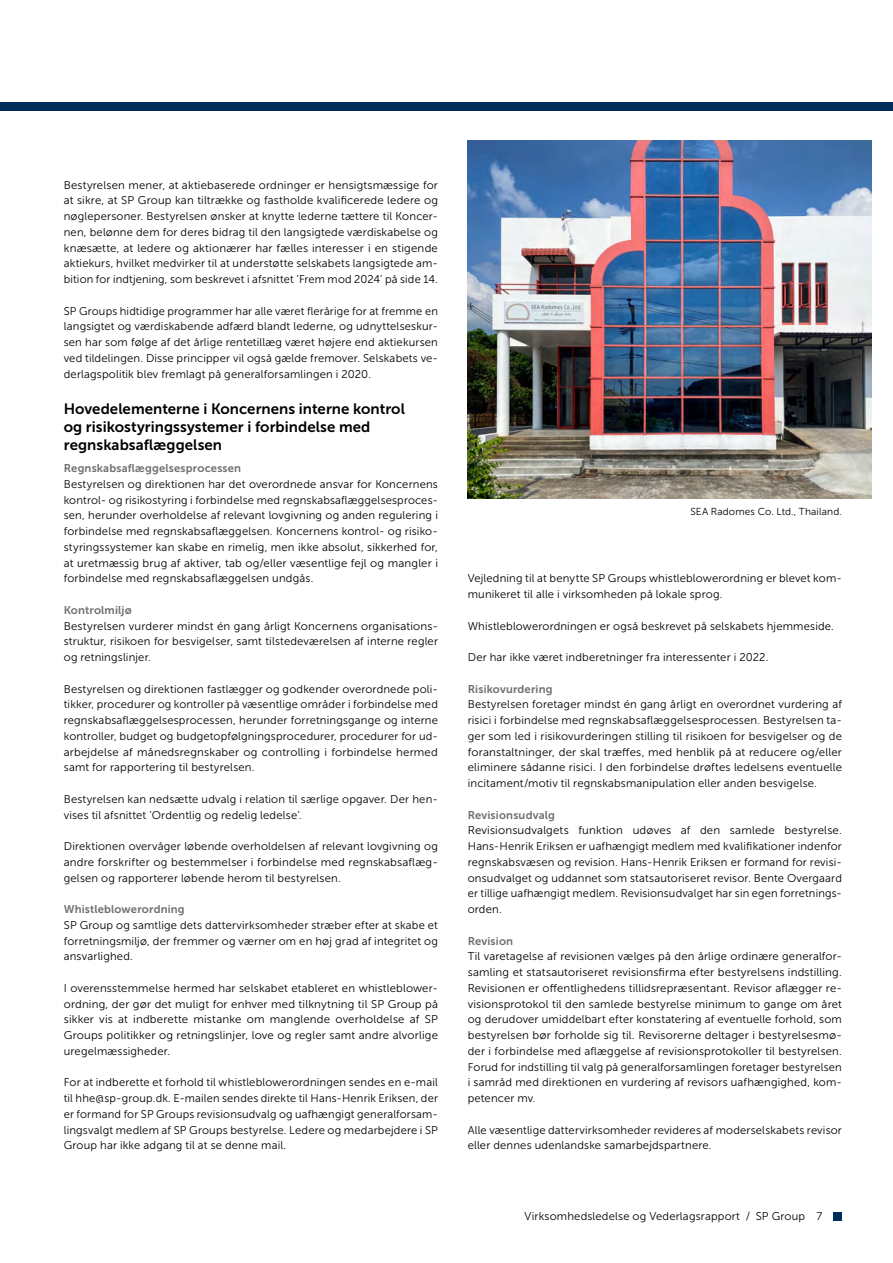
<style>
.page{position:relative;width:893px;height:1263px;background:#fff}
.page>*{position:absolute;margin:0;border:0;box-sizing:border-box;transform-origin:0 0}
.t1{font:15px/18px "Museo Sans 700";letter-spacing:.005em;color:#000}
.t2{font:11.25px/15.8px "Museo Sans 300";letter-spacing:.015em;color:#000;text-align:justify}
.t3{font:11.25px "Museo Sans 700";letter-spacing:.015em;color:#706f6f}
.t4{font:10.2px "Museo Sans 300";letter-spacing:.015em;color:#000}
</style>
<div class="page">
<img style="left:468px;top:140px;width:404px;height:359px">
<div style="left:0;top:102px;width:893px;height:9px;background:#002d59"></div>
<div style="left:833px;top:1212px;width:9px;height:8px;background:#002d59"></div>
<p class="t2" style="left:64px;top:177px;width:376px">Bestyrelsen mener, at aktiebaserede ordninger er hensigtsmæssige for at sikre, at SP Group kan tiltrække og fastholde kvalificerede ledere og nøglepersoner. Bestyrelsen ønsker at knytte lederne tættere til Koncer&shy;nen, belønne dem for deres bidrag til den langsigtede værdiskabelse og knæsætte, at ledere og aktionærer har fælles interesser i en stigende aktiekurs, hvilket medvirker til at understøtte selskabets langsigtede am&shy;bition for indtjening, som beskrevet i afsnittet ’Frem mod 2024’ på side 14.</p>
<p class="t2" style="left:64px;top:303px;width:376px">SP Groups hidtidige programmer har alle været flerårige for at fremme en langsigtet og værdiskabende adfærd blandt lederne, og udnyttelseskur&shy;sen har som følge af det årlige rentetillæg været højere end aktiekursen ved tildelingen. Disse principper vil også gælde fremover. Selskabets ve&shy;derlagspolitik blev fremlagt på generalforsamlingen i 2020.</p>
<h1 class="t1" style="left:64px;top:399px;width:343px">Hovedelementerne i Koncernens interne kontrol og risikostyringssystemer i forbindelse med regnskabsaflæggelsen</h1>
<p class="t3" style="left:64px;top:462px;width:179px">Regnskabsaflæggelsesprocessen</p>
<p class="t2" style="left:64px;top:476px;width:376px">Bestyrelsen og direktionen har det overordnede ansvar for Koncernens kontrol- og risikostyring i forbindelse med regnskabsaflæggelsesproces&shy;sen, herunder overholdelse af relevant lovgivning og anden regulering i forbindelse med regnskabsaflæggelsen. Koncernens kontrol- og risiko&shy;styringssystemer kan skabe en rimelig, men ikke absolut, sikkerhed for, at uretmæssig brug af aktiver, tab og/eller væsentlige fejl og mangler i forbindelse med regnskabsaflæggelsen undgås.</p>
<p class="t3" style="left:64px;top:604px;width:69px">Kontrolmiljø</p>
<p class="t2" style="left:64px;top:618px;width:376px">Bestyrelsen vurderer mindst én gang årligt Koncernens organisations&shy;struktur, risikoen for besvigelser, samt tilstedeværelsen af interne regler og retningslinjer.</p>
<p class="t2" style="left:64px;top:681px;width:376px">Bestyrelsen og direktionen fastlægger og godkender overordnede poli&shy;tikker, procedurer og kontroller på væsentlige områder i forbindelse med regnskabsaflæggelsesprocessen, herunder forretningsgange og interne kontroller, budget og budgetopfølgningsprocedurer, procedurer for ud&shy;arbejdelse af månedsregnskaber og controlling i forbindelse hermed samt for rapportering til bestyrelsen.</p>
<p class="t2" style="left:64px;top:791px;width:376px">Bestyrelsen kan nedsætte udvalg i relation til særlige opgaver. Der hen&shy;vises til afsnittet ’Ordentlig og redelig ledelse’.</p>
<p class="t2" style="left:64px;top:838px;width:376px">Direktionen overvåger løbende overholdelsen af relevant lovgivning og andre forskrifter og bestemmelser i forbindelse med regnskabsaflæg&shy;gelsen og rapporterer løbende herom til bestyrelsen.</p>
<p class="t3" style="left:64px;top:903px;width:122px">Whistleblowerordning</p>
<p class="t2" style="left:64px;top:917px;width:376px">SP Group og samtlige dets dattervirksomheder stræber efter at skabe et forretningsmiljø, der fremmer og værner om en høj grad af integritet og ansvarlighed.</p>
<p class="t2" style="left:64px;top:980px;width:376px">I overensstemmelse hermed har selskabet etableret en whistleblower&shy;ordning, der gør det muligt for enhver med tilknytning til SP Group på sikker vis at indberette mistanke om manglende overholdelse af SP Groups politikker og retningslinjer, love og regler samt andre alvorlige uregelmæssigheder.</p>
<p class="t2" style="left:64px;top:1075px;width:376px">For at indberette et forhold til whistleblowerordningen sendes en e-mail til hhe@sp-group.dk. E-mailen sendes direkte til Hans-Henrik Eriksen, der er formand for SP Groups revisionsudvalg og uafhængigt generalforsam&shy;lingsvalgt medlem af SP Groups bestyrelse. Ledere og medarbejdere i SP Group har ikke adgang til at se denne mail.</p>
<p class="t4" style="left:690px;top:506px;width:153px">SEA Radomes Co. Ltd., Thailand.</p>
<p class="t2" style="left:468px;top:571px;width:376px">Vejledning til at benytte SP Groups whistleblowerordning er blevet kom&shy;munikeret til alle i virksomheden på lokale sprog.</p>
<p class="t2" style="left:468px;top:618px;width:368px">Whistleblowerordningen er også beskrevet på selskabets hjemmeside.</p>
<p class="t2" style="left:468px;top:649px;width:302px">Der har ikke været indberetninger fra interessenter i 2022.</p>
<p class="t3" style="left:468px;top:682px;width:86px">Risikovurdering</p>
<p class="t2" style="left:468px;top:697px;width:376px">Bestyrelsen foretager mindst én gang årligt en overordnet vurdering af risici i forbindelse med regnskabsaflæggelsesprocessen. Bestyrelsen ta&shy;ger som led i risikovurderingen stilling til risikoen for besvigelser og de foranstaltninger, der skal træffes, med henblik på at reducere og/eller eliminere sådanne risici. I den forbindelse drøftes ledelsens eventuelle incitament/motiv til regnskabsmanipulation eller anden besvigelse.</p>
<p class="t3" style="left:468px;top:808px;width:89px">Revisionsudvalg</p>
<p class="t2" style="left:468px;top:823px;width:376px">Revisionsudvalgets funktion udøves af den samlede bestyrelse.<br>Hans-Henrik Eriksen er uafhængigt medlem med kvalifikationer indenfor regnskabsvæsen og revision. Hans-Henrik Eriksen er formand for revisi&shy;onsudvalget og uddannet som statsautoriseret revisor. Bente Overgaard er tillige uafhængigt medlem. Revisionsudvalget har sin egen forretnings&shy;orden.</p>
<p class="t3" style="left:468px;top:934px;width:47px">Revision</p>
<p class="t2" style="left:468px;top:949px;width:376px">Til varetagelse af revisionen vælges på den årlige ordinære generalfor&shy;samling et statsautoriseret revisionsfirma efter bestyrelsens indstilling.<br>Revisionen er offentlighedens tillidsrepræsentant. Revisor aflægger re&shy;visionsprotokol til den samlede bestyrelse minimum to gange om året og derudover umiddelbart efter konstatering af eventuelle forhold, som bestyrelsen bør forholde sig til. Revisorerne deltager i bestyrelsesmø&shy;der i forbindelse med aflæggelse af revisionsprotokoller til bestyrelsen.<br>Forud for indstilling til valg på generalforsamlingen foretager bestyrelsen i samråd med direktionen en vurdering af revisors uafhængighed, kom&shy;petencer mv.</p>
<p class="t2" style="left:468px;top:1122px;width:376px">Alle væsentlige dattervirksomheder revideres af moderselskabets revisor eller dennes udenlandske samarbejdspartnere.</p>
<p class="t2" style="left:525px;top:1209px;width:299px">Virksomhedsledelse og Vederlagsrapport / SP Group 7</p>
</div>
